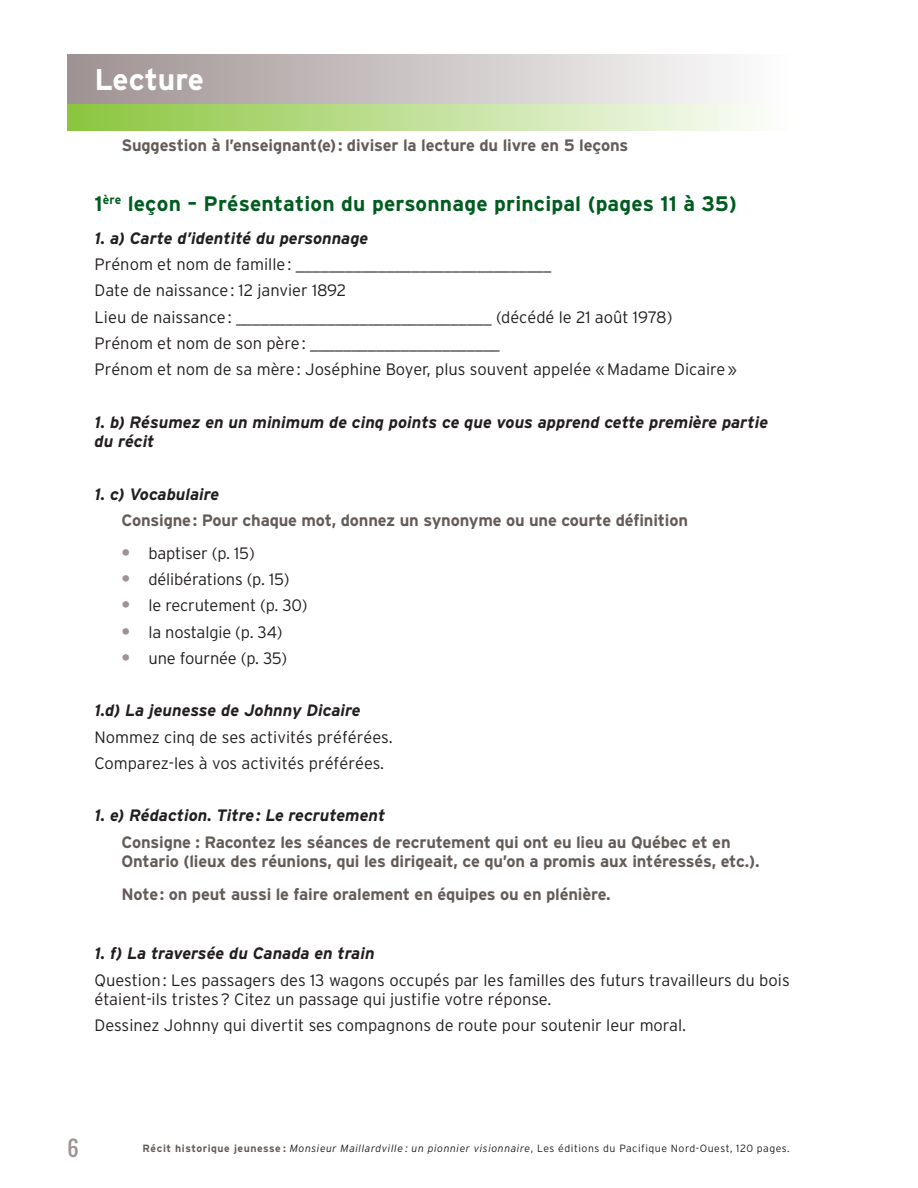
<style>
.page{position:relative;width:918px;height:1188px;background:#fff}
.page>*{position:absolute;margin:0;border:0;box-sizing:border-box;transform-origin:0 0}
.t1{font:700 30px "Interstate";letter-spacing:-.005em;color:#fff}
.t2{font:700 21px "Interstate";letter-spacing:.01em;color:#015c20}
.t3{font:21px "Oswald";color:#9f9292}
.t4{font:300 16.5px/26.2px "Interstate";color:#231f20}
.t5{font:700 16.5px/19.5px "Interstate";letter-spacing:-.01em;color:#645c58}
.t6{font:italic 700 16.5px/19.5px "Interstate";color:#231f20}
.t7{font:italic 300 10.5px "Interstate";letter-spacing:.05em;color:#231f20}
.s1{font-weight:700;font-size:18px;color:#9f9292}
.s2{font-weight:700;font-style:normal;color:#645c58}
.s3{font-style:normal}
</style>
<div class="page">
<div style="left:68px;top:104px;width:722px;height:27px;background:linear-gradient(to right,#8bc63d,#fdfefd)"></div>
<div style="left:68px;top:54px;width:722px;height:50px;background:linear-gradient(to right,#9f9191,#fefefe)"></div>
<h1 class="t1" style="left:94px;top:63px;width:111px">Lecture</h1>
<p class="t5" style="left:122px;top:135px;width:508px">Suggestion à l’enseignant(e): diviser la lecture du livre en 5 leçons</p>
<p class="t2" style="left:94px;top:192px;width:644px">1<sup>ère</sup> leçon – Présentation du personnage principal (pages 11 à 35)</p>
<p class="t6" style="left:94px;top:228px;width:275px">1. a) Carte d’identité du personnage</p>
<p class="t4" style="left:94px;top:251px;width:644px">Prénom et nom de famille: _______________________________<br>Date de naissance: 12 janvier 1892<br>Lieu de naissance: _______________________________ (décédé le 21 août 1978)<br>Prénom et nom de son père: _______________________<br>Prénom et nom de sa mère: Joséphine Boyer, plus souvent appelée «Madame Dicaire»</p>
<p class="t6" style="left:95px;top:412px;width:675px">1. b) Résumez en un minimum de cinq points ce que vous apprend cette première partie du récit</p>
<p class="t6" style="left:95px;top:484px;width:126px">1. c) Vocabulaire</p>
<p class="t5" style="left:122px;top:510px;width:568px">Consigne: Pour chaque mot, donnez un synonyme ou une courte définition</p>
<p class="t4" style="left:122px;top:540px;width:135px"><span class="s1">•</span> baptiser (p. 15)</p>
<p class="t4" style="left:122px;top:566px;width:170px"><span class="s1">•</span> délibérations (p. 15)</p>
<p class="t4" style="left:122px;top:592px;width:188px"><span class="s1">•</span> le recrutement (p. 30)</p>
<p class="t4" style="left:122px;top:618px;width:163px"><span class="s1">•</span> la nostalgie (p. 34)</p>
<p class="t4" style="left:122px;top:645px;width:167px"><span class="s1">•</span> une fournée (p. 35)</p>
<p class="t6" style="left:94px;top:701px;width:268px">1.d) La jeunesse de Johnny Dicaire</p>
<p class="t4" style="left:94px;top:723px;width:300px">Nommez cinq de ses activités préférées.<br>Comparez-les à vos activités préférées.</p>
<p class="t6" style="left:94px;top:806px;width:292px">1. e) Rédaction. Titre: Le recrutement</p>
<p class="t5" style="left:122px;top:832px;width:639px">Consigne : Racontez les séances de recrutement qui ont eu lieu au Québec et en<br>Ontario (lieux des réunions, qui les dirigeait, ce qu’on a promis aux intéressés, etc.).</p>
<p class="t5" style="left:122px;top:884px;width:490px">Note: on peut aussi le faire oralement en équipes ou en plénière.</p>
<p class="t6" style="left:95px;top:944px;width:282px">1. f) La traversée du Canada en train</p>
<p class="t4" style="left:95px;top:970px;width:697px;line-height:19.5px">Question: Les passagers des 13 wagons occupés par les familles des futurs travailleurs du bois étaient-ils tristes? Citez un passage qui justifie votre réponse.</p>
<p class="t4" style="left:95px;top:1012px;width:593px">Dessinez Johnny qui divertit ses compagnons de route pour soutenir leur moral.</p>
<p class="t3" style="left:68px;top:1132px;width:13px">6</p>
<p class="t7" style="left:143px;top:1143px;width:649px"><span class="s2">Récit historique jeunesse :</span> Monsieur Maillardville : un pionnier visionnaire<span class="s3">, Les éditions du Pacifique Nord-Ouest, 120 pages.</span></p>
</div>
